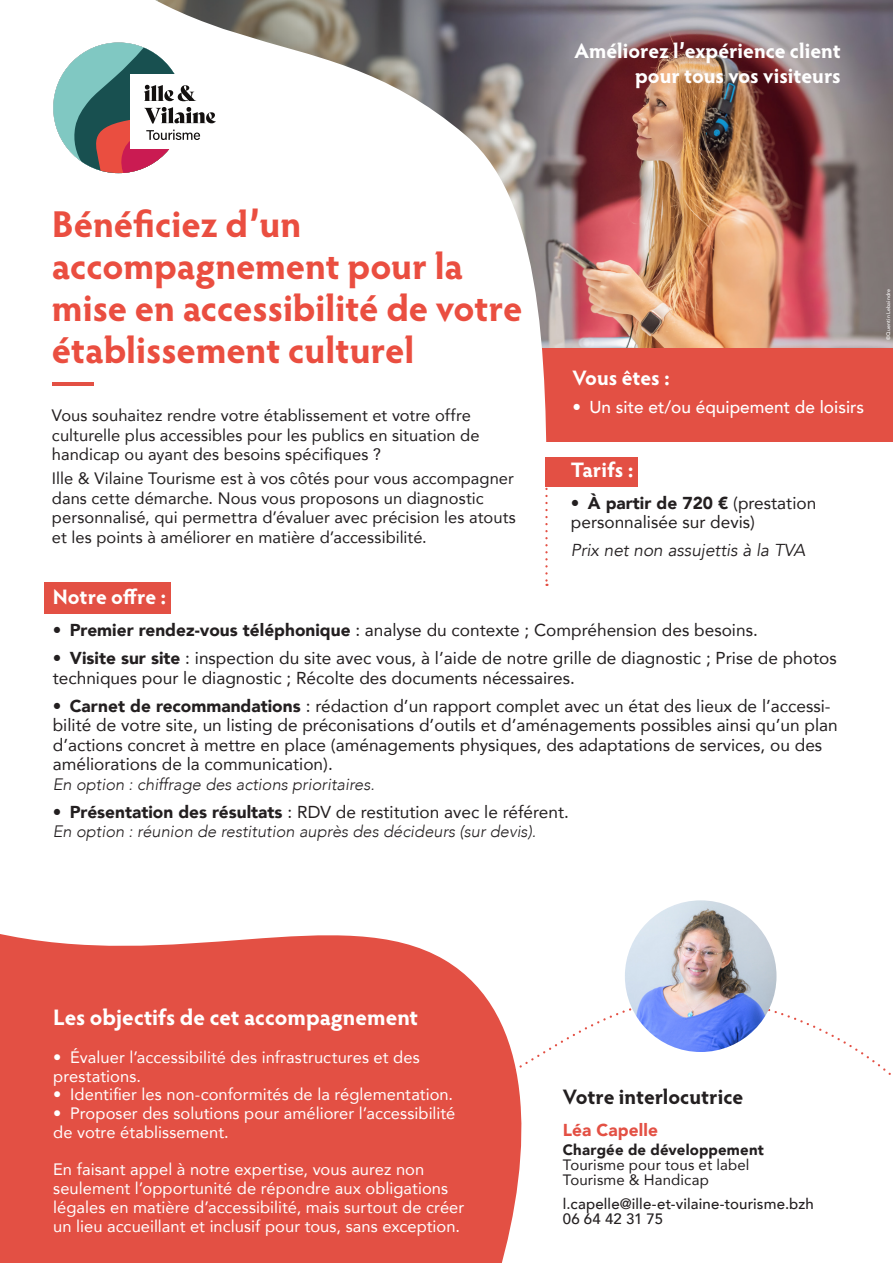
<style>
.page{position:relative;width:893px;height:1263px;background:#fff}
.page>*{position:absolute;margin:0;border:0;box-sizing:border-box;transform-origin:0 0}
.Titre{font:700 37.5px/42px "Hypatia Sans Pro";letter-spacing:-.005em;color:#ea4e40}
.Chiffre_mis_en_exergue{font:700 22.5px "Hypatia Sans Pro";color:#fff}
.Catégorie{font:700 21px/25.2px "Hypatia Sans Pro";color:#fff;text-align:right}
.Votre_interlocuteur{font:700 21px "Hypatia Sans Pro";letter-spacing:-.005em;color:#231f20}
.Sous-partie{font:700 21px "Hypatia Sans Pro";letter-spacing:-.005em;color:#fff}
.Sous-partie_bold_sans_fond{font:700 21px "Hypatia Sans Pro";letter-spacing:-.005em;color:#fff}
.Prérequis___Cout_presta{font:700 21px "Hypatia Sans Pro";letter-spacing:-.005em;color:#fff}
.t1{font:17.25px/19.5px "Avenir";color:#231f20}
.t2{font:500 17.25px "Avenir";color:#fff}
.Liste_à_puces{font:italic 17.25px "Avenir";color:#231f20}
.Nom{font:900 17.25px "Avenir";letter-spacing:.005em;color:#e35044}
.Texte_pictos{font:16.5px/18.8px "Avenir";letter-spacing:.005em;color:#fff}
.intro{font:16.5px/19.5px "Avenir";letter-spacing:.005em;color:#231f20}
.t3{font:italic 300 16.5px "Avenir";color:#231f20}
.Poste{font:15px/15px "Avenir";letter-spacing:.01em;color:#231f20}
.Mail{font:500 15px/15px "Avenir";letter-spacing:.01em;color:#231f20}
.Mail-2{font:500 5.25px "Avenir";letter-spacing:.03em;color:#fff}
.s1{font-weight:900}
</style>
<div class="page">
<img style="left:550px;top:0;width:343px;height:349px">
<div style="left:530px;top:349px;width:363px;height:93px;background:#e35044"></div>
<svg style="left:53px;top:0;width:496px;height:487px"></svg>
<svg style="left:749px;top:1005px;width:142px;height:70px"></svg>
<svg style="left:0;top:934px;width:534px;height:329px;background:#e55d52"></svg>
<hr style="left:52px;top:382px;width:41px;height:4px;background:#e35044">
<svg style="left:545px;top:486px;width:3px;height:100px"></svg>
<div style="left:44px;top:582px;width:127px;height:32px;background:#e35044"></div>
<div style="left:545px;top:457px;width:93px;height:29px;background:#e35044"></div>
<img style="left:625px;top:900px;width:151px;height:152px;border-radius:76px">
<div style="left:53px;top:43px;width:131px;height:130px;background:#80c8c2;border-radius:65px"></div>
<div style="left:130px;top:74px;width:106px;height:75px;background:#fff"></div>
<svg style="left:70px;top:43px;width:146px;height:130px"></svg>
<p class="Catégorie" style="left:574px;top:37px;width:268px">Améliorez l’expérience client pour tous vos visiteurs</p>
<p class="Titre" style="left:52px;top:202px;width:472px">Bénéficiez d’un accompagnement pour la mise en accessibilité de votre établissement culturel</p>
<p class="intro" style="left:52px;top:405px;width:429px">Vous souhaitez rendre votre établissement et votre offre culturelle plus accessibles pour les publics en situation de handicap ou ayant des besoins spécifiques ?</p>
<p class="intro" style="left:52px;top:468px;width:466px">Ille &amp; Vilaine Tourisme est à vos côtés pour vous accompagner dans cette démarche. Nous vous proposons un diagnostic personnalisé, qui permettra d’évaluer avec précision les atouts et les points à améliorer en matière d’accessibilité.</p>
<p class="Sous-partie_bold_sans_fond" style="left:572px;top:363px;width:99px">Vous êtes :</p>
<p class="t2" style="left:572px;top:392px;width:293px">• Un site et/ou équipement de loisirs</p>
<p class="Prérequis___Cout_presta" style="left:571px;top:454px;width:64px">Tarifs :</p>
<p class="t1" style="left:571px;top:493px;width:247px"><span class="s1">• À partir de 720 €</span> (prestation personnalisée sur devis)</p>
<p class="Liste_à_puces" style="left:571px;top:540px;width:236px">Prix net non assujettis à la TVA</p>
<p class="Sous-partie" style="left:53px;top:582px;width:115px">Notre offre :</p>
<p class="t1" style="left:53px;top:620px;width:707px"><span class="s1">• Premier rendez-vous téléphonique</span> : analyse du contexte ; Compréhension des besoins.</p>
<p class="t1" style="left:53px;top:648px;width:785px"><span class="s1">• Visite sur site</span> : inspection du site avec vous, à l’aide de notre grille de diagnostic ; Prise de photos techniques pour le diagnostic ; Récolte des documents nécessaires.</p>
<p class="t1" style="left:53px;top:695px;width:786px"><span class="s1">• Carnet de recommandations</span> : rédaction d’un rapport complet avec un état des lieux de l’accessi&shy;bilité de votre site, un listing de préconisations d’outils et d’aménagements possibles ainsi qu’un plan d’actions concret à mettre en place (aménagements physiques, des adaptations de services, ou des améliorations de la communication).</p>
<p class="t3" style="left:53px;top:774px;width:323px">En option : chiffrage des actions prioritaires.</p>
<p class="t1" style="left:53px;top:801px;width:518px"><span class="s1">• Présentation des résultats</span> : RDV de restitution avec le référent.</p>
<p class="t3" style="left:53px;top:822px;width:485px">En option : réunion de restitution auprès des décideurs (sur devis).</p>
<p class="Mail-2" style="left:884px;top:340px;width:53px;rotate:-90deg">©Quentin Lebaindre</p>
<p class="Chiffre_mis_en_exergue" style="left:53px;top:1002px;width:366px">Les objectifs de cet accompagnement</p>
<p class="Texte_pictos" style="left:53px;top:1047px;width:368px">• Évaluer l’accessibilité des infrastructures et des prestations.</p>
<p class="Texte_pictos" style="left:53px;top:1085px;width:401px">• Identifier les non-conformités de la réglementation.</p>
<p class="Texte_pictos" style="left:53px;top:1103px;width:404px">• Proposer des solutions pour améliorer l’accessibilité de votre établissement.</p>
<p class="Texte_pictos" style="left:53px;top:1160px;width:412px">En faisant appel à notre expertise, vous aurez non seulement l’opportunité de répondre aux obligations légales en matière d’accessibilité, mais surtout de créer un lieu accueillant et inclusif pour tous, sans exception.</p>
<p class="Votre_interlocuteur" style="left:563px;top:1082px;width:182px">Votre interlocutrice</p>
<p class="Nom" style="left:563px;top:1115px;width:97px">Léa Capelle</p>
<p class="Poste" style="left:563px;top:1142px;width:203px"><span class="s1">Chargée de développement<br></span>Tourisme pour tous et label<br>Tourisme &amp; Handicap</p>
<p class="Mail" style="left:563px;top:1195px;width:252px">l.capelle@ille-et-vilaine-tourisme.bzh<br>06 64 42 31 75</p>
</div>
